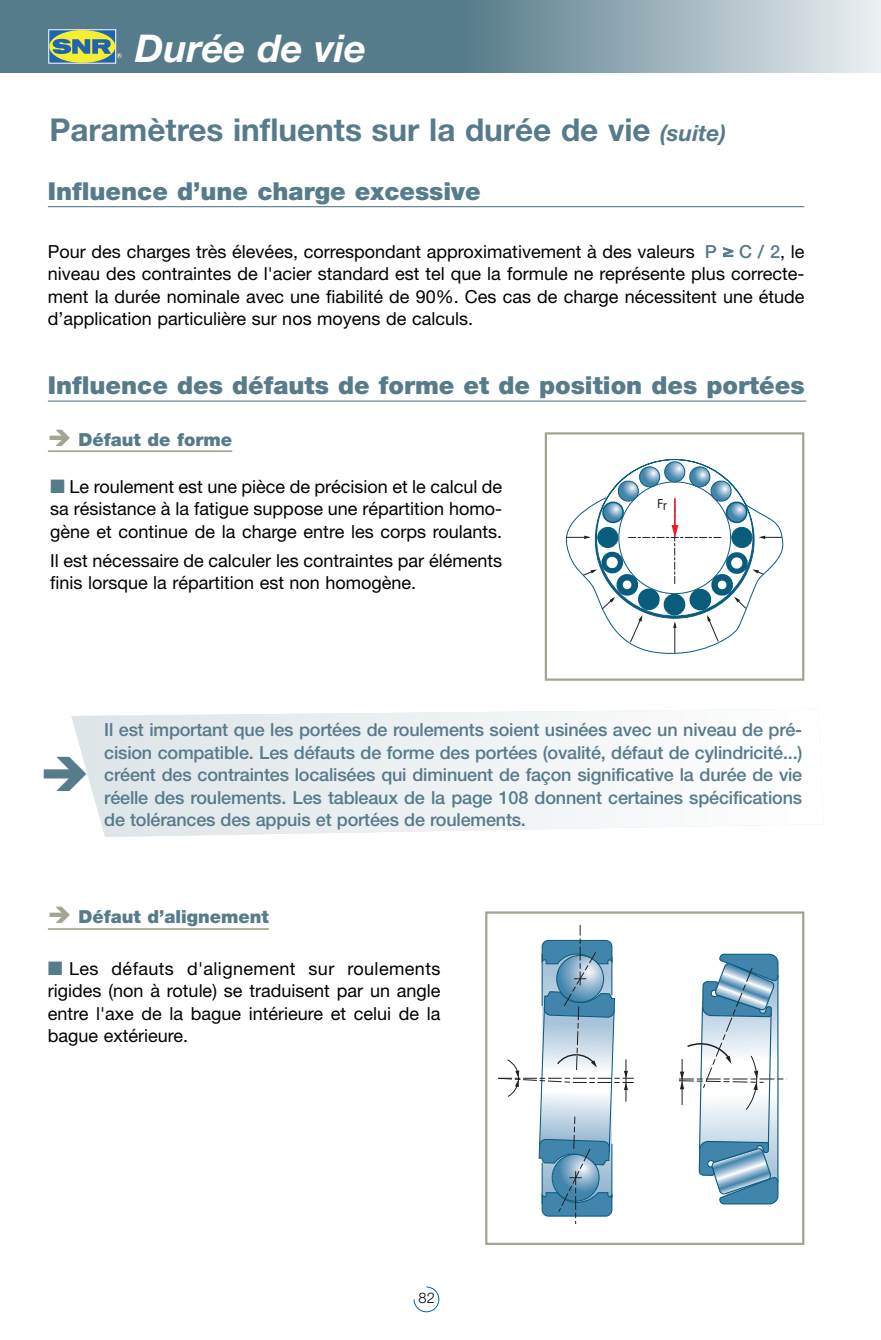
<style>
.page{position:relative;width:881px;height:1340px;background:#fff}
.page>*{position:absolute;margin:0;border:0;box-sizing:border-box;transform-origin:0 0}
.t1{font:italic 700 38.25px "Helvetica Neue";color:#fff}
.t2{font:700 31.5px "Helvetica Neue";color:#567b8a}
.t3{font:900 24.75px "Helvetica Neue";color:#567b8a}
.t4{font:18px/22.5px "Helvetica Neue";color:#000;text-align:justify}
.t5{font:500 18px/22.5px "Helvetica Neue";letter-spacing:-.01em;color:#567b8a;text-align:justify}
.t6{font:900 18px "Helvetica Neue";color:#567b8a}
.t7{font:300 14.62px "Helvetica Neue";color:#000}
.t8{font:condensed 12.6px "Helvetica Neue";color:#231f20}
.s1{font-style:italic;font-size:22.5px}
.s2{font-weight:500;color:#567b8a}
.s3{color:#567b8a}
.s4{font-family:"European Pi Three";color:#567b8a}
</style>
<div class="page">
<svg style="left:413px;top:1286px;width:26px;height:26px"></svg>
<div style="left:464px;top:0;width:416px;height:72px;background:linear-gradient(to right,#567c8a,#ecf0f1)"></div>
<div style="left:0;top:0;width:464px;height:72px;background:#567b8a"></div>
<div style="left:49px;top:30px;width:67px;height:33px;background:#2064b1"></div>
<div style="left:49px;top:30px;width:66px;height:33px;background:#f6ee31;border-radius:50%"></div>
<svg style="left:53px;top:39px;width:58px;height:15px"></svg>
<svg style="left:117px;top:53px;width:5px;height:5px"></svg>
<hr style="left:48px;top:206px;width:756px;height:1px;background:#567b8a">
<hr style="left:48px;top:400px;width:758px;height:1px;background:#567b8a">
<hr style="left:48px;top:450px;width:184px;height:2px;background:#a3a592">
<hr style="left:48px;top:928px;width:221px;height:1px;background:#a3a592">
<svg style="left:565px;top:459px;width:217px;height:195px"></svg>
<div style="left:544px;top:432px;width:260px;height:248px;border:2px solid #a3a592"></div>
<svg style="left:498px;top:925px;width:135px;height:298px"></svg>
<svg style="left:678px;top:953px;width:106px;height:251px"></svg>
<div style="left:485px;top:911px;width:319px;height:333px;border:2px solid #a3a592"></div>
<svg style="left:71px;top:709px;width:687px;height:128px"></svg>
<svg style="left:71px;top:756px;width:16px;height:34px"></svg>
<h1 class="t1" style="left:135px;top:35px;width:232px">Durée de vie</h1>
<h2 class="t2" style="left:49px;top:119px;width:678px">Paramètres influents sur la durée de vie <span class="s1">(suite)</span></h2>
<h3 class="t3" style="left:48px;top:182px;width:434px">Influence d’une charge excessive</h3>
<p class="t4" style="left:48px;top:242px;width:758px">Pour des charges très élevées, correspondant approximativement à des valeurs <span class="s2">P</span> <span class="s3">≥</span> <span class="s2">C / 2</span>, le niveau des contraintes de l'acier standard est tel que la formule ne représente plus correcte&shy;ment la durée nominale avec une fiabilité de 90%. Ces cas de charge nécessitent une étude d’application particulière sur nos moyens de calculs.</p>
<h3 class="t3" style="left:48px;top:376px;width:757px">Influence des défauts de forme et de position des portées</h3>
<p class="t6" style="left:78px;top:433px;width:155px">Défaut de forme</p>
<p class="t4" style="left:50px;top:477px;width:453px"><span class="s4">-</span> Le roulement est une pièce de précision et le calcul de sa résistance à la fatigue suppose une répartition homo&shy;gène et continue de la charge entre les corps roulants.</p>
<p class="t4" style="left:50px;top:551px;width:453px">Il est nécessaire de calculer les contraintes par éléments finis lorsque la répartition est non homogène.</p>
<p class="t8" style="left:657px;top:500px;width:11px">Fr</p>
<p class="t5" style="left:104px;top:720px;width:699px">Il est important que les portées de roulements soient usinées avec un niveau de pré&shy;cision compatible. Les défauts de forme des portées (ovalité, défaut de cylindricité...) créent des contraintes localisées qui diminuent de façon significative la durée de vie réelle des roulements. Les tableaux de la page 108 donnent certaines spécifications de tolérances des appuis et portées de roulements.</p>
<p class="t6" style="left:78px;top:910px;width:192px">Défaut d’alignement</p>
<p class="t4" style="left:48px;top:959px;width:394px"><span class="s4">-</span> Les défauts d'alignement sur roulements rigides (non à rotule) se traduisent par un angle entre l'axe de la bague intérieure et celui de la bague extérieure.</p>
<p class="t7" style="left:418px;top:1292px;width:18px">82</p>
</div>
